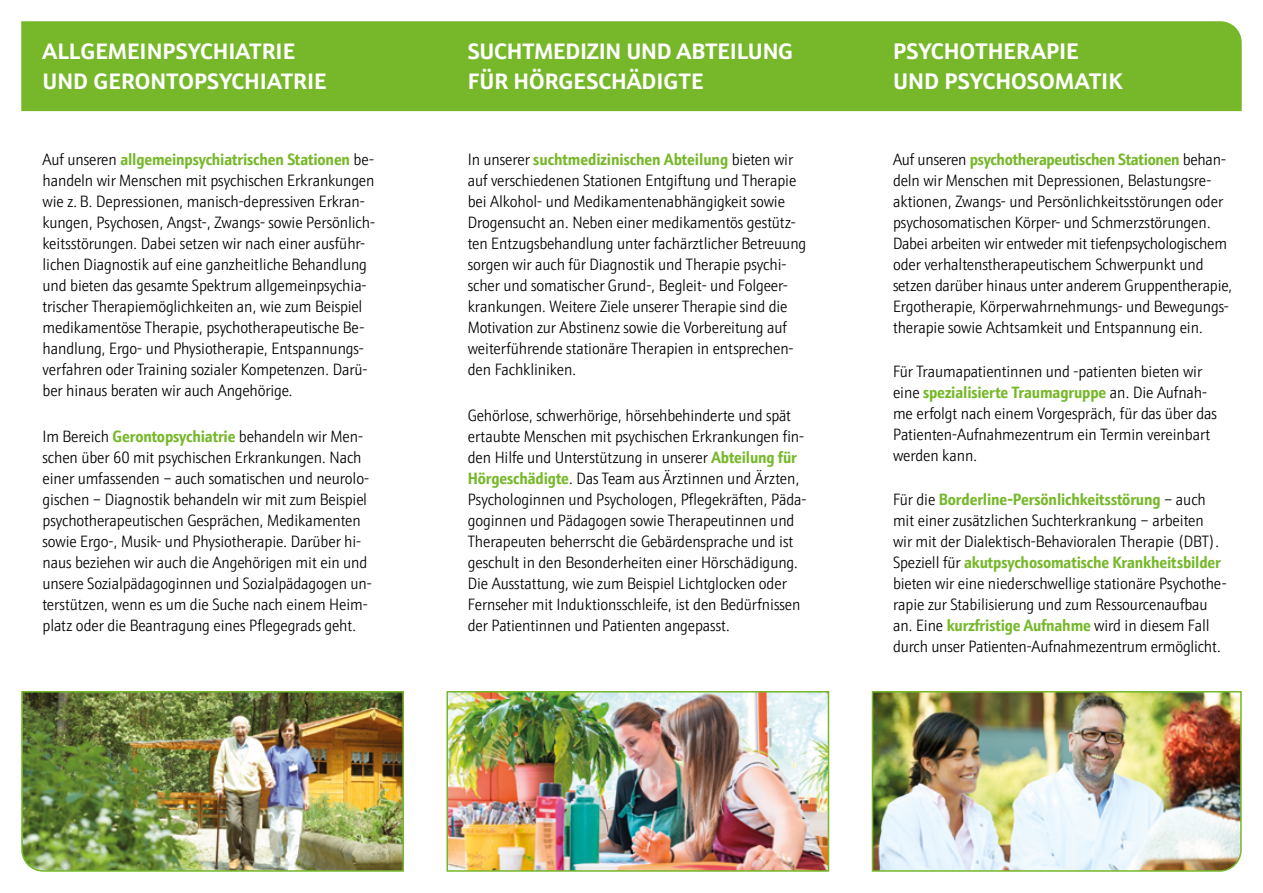
<style>
.page{position:relative;width:1263px;height:893px;background:#fff}
.page>*{position:absolute;margin:0;border:0;box-sizing:border-box;transform-origin:0 0}
.H3_weiße_große_Übers{font:700 22.65px/30px "Schnebel Sans ME";color:#fff}
.H3_weiße_große_Übers-2{font:700 22.5px/30px "Schnebel Sans ME";letter-spacing:-.005em;color:#fff}
.Text_Abstand_1_mm{font:300 16.5px/21px "Schnebel Sans ME Cond";letter-spacing:-.005em;color:#000}
.s1{font-weight:700;color:#76b82a}
</style>
<div class="page">
<img style="left:21px;top:691px;width:383px;height:181px">
<img style="left:449px;top:694px;width:377px;height:175px">
<div style="left:446px;top:691px;width:383px;height:181px;border:2px solid #76b82a"></div>
<img style="left:871px;top:691px;width:371px;height:181px">
<div style="left:21px;top:21px;width:1221px;height:90px;background:#76b82a"></div>
<h3 class="H3_weiße_große_Übers-2" style="left:43px;top:35px;width:286px">ALLGEMEINPSYCHIATRIE<br>UND GERONTOPSYCHIATRIE</h3>
<h3 class="H3_weiße_große_Übers-2" style="left:468px;top:35px;width:327px">SUCHTMEDIZIN UND ABTEILUNG<br>FÜR HÖRGESCHÄDIGTE</h3>
<h3 class="H3_weiße_große_Übers" style="left:893px;top:35px;width:231px">PSYCHOTHERAPIE<br>UND PSYCHOSOMATIK</h3>
<p class="Text_Abstand_1_mm" style="left:43px;top:149px;width:334px">Auf unseren <span class="s1">allgemeinpsychiatrischen Stationen</span> be&shy;handeln wir Menschen mit psychischen Erkrankungen wie z. B. Depressionen, manisch-depressiven Erkran&shy;kungen, Psychosen, Angst-, Zwangs- sowie Persönlich&shy;keitsstörungen. Dabei setzen wir nach einer ausführ&shy;lichen Diagnostik auf eine ganzheitliche Behandlung und bieten das gesamte Spektrum allgemeinpsychia&shy;trischer Therapiemöglichkeiten an, wie zum Beispiel medikamentöse Therapie, psychotherapeutische Be&shy;handlung, Ergo- und Physiotherapie, Entspannungs&shy;verfahren oder Training sozialer Kompetenzen. Darü&shy;ber hinaus beraten wir auch Angehörige.</p>
<p class="Text_Abstand_1_mm" style="left:43px;top:426px;width:330px">Im Bereich <span class="s1">Gerontopsychiatrie</span> behandeln wir Men&shy;schen über 60 mit psychischen Erkrankungen. Nach einer umfassenden – auch somatischen und neurolo&shy;gischen – Diagnostik behandeln wir mit zum Beispiel psychotherapeutischen Gesprächen, Medikamenten sowie Ergo-, Musik- und Physiotherapie. Darüber hi&shy;naus beziehen wir auch die Angehörigen mit ein und unsere Sozialpädagoginnen und Sozialpädagogen un&shy;terstützen, wenn es um die Suche nach einem Heim&shy;platz oder die Beantragung eines Pflegegrads geht.</p>
<p class="Text_Abstand_1_mm" style="left:468px;top:149px;width:340px">In unserer <span class="s1">suchtmedizinischen Abteilung</span> bieten wir auf verschiedenen Stationen Entgiftung und Therapie bei Alkohol- und Medikamentenabhängigkeit sowie Drogensucht an. Neben einer medikamentös gestütz&shy;ten Entzugsbehandlung unter fachärztlicher Betreuung sorgen wir auch für Diagnostik und Therapie psychi&shy;scher und somatischer Grund-, Begleit- und Folgeer&shy;krankungen. Weitere Ziele unserer Therapie sind die Motivation zur Abstinenz sowie die Vorbereitung auf weiterführende stationäre Therapien in entsprechen&shy;den Fachkliniken.</p>
<p class="Text_Abstand_1_mm" style="left:468px;top:405px;width:340px">Gehörlose, schwerhörige, hörsehbehinderte und spät ertaubte Menschen mit psychischen Erkrankungen fin&shy;den Hilfe und Unterstützung in unserer <span class="s1">Abteilung für Hörgeschädigte</span>. Das Team aus Ärztinnen und Ärzten, Psychologinnen und Psychologen, Pflegekräften, Päda&shy;goginnen und Pädagogen sowie Therapeutinnen und Therapeuten beherrscht die Gebärdensprache und ist geschult in den Besonderheiten einer Hörschädigung.<br>Die Ausstattung, wie zum Beispiel Lichtglocken oder Fernseher mit Induktionsschleife, ist den Bedürfnissen der Patientinnen und Patienten angepasst.</p>
<p class="Text_Abstand_1_mm" style="left:893px;top:149px;width:341px">Auf unseren <span class="s1">psychotherapeutischen Stationen</span> behan&shy;deln wir Menschen mit Depressionen, Belastungsre&shy;aktionen, Zwangs- und Persönlichkeitsstörungen oder psychosomatischen Körper- und Schmerzstörungen.<br>Dabei arbeiten wir entweder mit tiefenpsychologischem oder verhaltenstherapeutischem Schwerpunkt und setzen darüber hinaus unter anderem Gruppentherapie, Ergotherapie, Körperwahrnehmungs- und Bewegungs&shy;therapie sowie Achtsamkeit und Entspannung ein.</p>
<p class="Text_Abstand_1_mm" style="left:893px;top:361px;width:325px">Für Traumapatientinnen und -patienten bieten wir eine <span class="s1">spezialisierte Traumagruppe</span> an. Die Aufnah&shy;me erfolgt nach einem Vorgespräch, für das über das Patienten-Aufnahmezentrum ein Termin vereinbart werden kann.</p>
<p class="Text_Abstand_1_mm" style="left:893px;top:489px;width:335px">Für die <span class="s1">Borderline-Persönlichkeitsstörung</span> – auch mit einer zusätzlichen Suchterkrankung – arbeiten wir mit der Dialektisch-Behavioralen Therapie (DBT).<br>Speziell für <span class="s1">akutpsychosomatische Krankheitsbilder </span>bieten wir eine niederschwellige stationäre Psychothe&shy;rapie zur Stabilisierung und zum Ressourcenaufbau an. Eine <span class="s1">kurzfristige Aufnahme</span> wird in diesem Fall durch unser Patienten-Aufnahmezentrum ermöglicht.</p>
</div>
